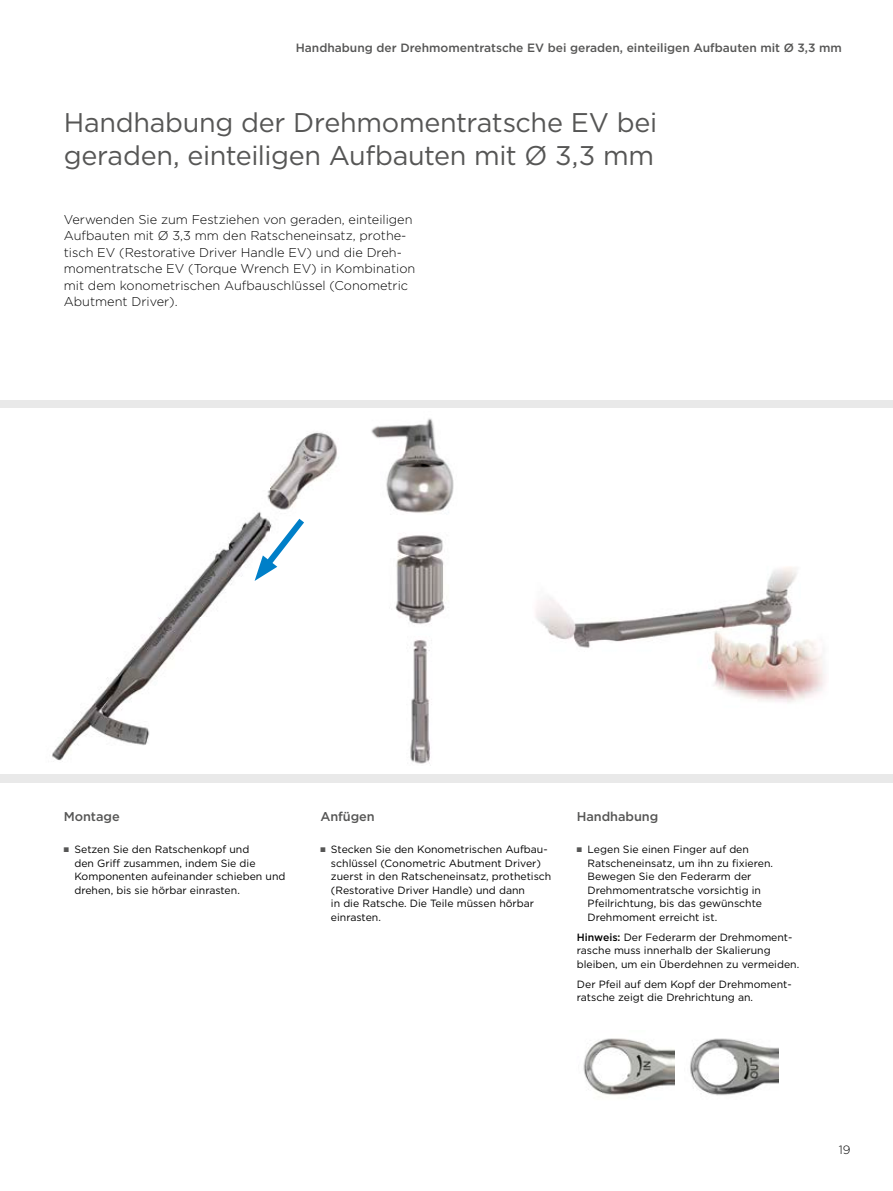
<style>
.page{position:relative;width:893px;height:1191px;background:#fff}
.page>*{position:absolute;margin:0;border:0;box-sizing:border-box;transform-origin:0 0}
.t1{font:27px/33px "Gotham";letter-spacing:-.01em;color:#565655}
.t2{font:300 12.75px/16.5px "Gotham";color:#000}
.t3{font:500 12.75px "Gotham";letter-spacing:-.005em;color:#565655}
.t4{font:500 12px "Gotham";color:#565655}
.t5{font:300 12px "Gotham";color:#000}
.t6{font:10.5px/13.5px "Gotham";color:#000}
.s1{color:#565655}
.s2{font-weight:500}
</style>
<div class="page">
<div style="left:0;top:400px;width:893px;height:382px;background:#e9e9e9"></div>
<div style="left:0;top:408px;width:893px;height:366px;background:#fff"></div>
<img style="left:690px;top:1038px;width:89px;height:58px">
<img style="left:583px;top:1038px;width:92px;height:57px">
<img style="left:536px;top:567px;width:261px;height:135px">
<img style="left:787px;top:622px;width:38px;height:81px">
<img style="left:379px;top:418px;width:75px;height:348px">
<img style="left:52px;top:426px;width:327px;height:335px">
<svg style="left:255px;top:519px;width:49px;height:62px"></svg>
<p class="t4" style="left:296px;top:40px;width:548px">Handhabung der Drehmomentratsche EV bei geraden, einteiligen Aufbauten mit Ø 3,3 mm</p>
<h1 class="t1" style="left:64px;top:106px;width:595px">Handhabung der Drehmomentratsche EV bei geraden, einteiligen Aufbauten mit Ø 3,3 mm</h1>
<p class="t2" style="left:64px;top:211px;width:353px">Verwenden Sie zum Festziehen von geraden, einteiligen Aufbauten mit Ø 3,3 mm den Ratscheneinsatz, prothe&shy;tisch EV (Restorative Driver Handle EV) und die Dreh&shy;momentratsche EV (Torque Wrench EV) in Kombination mit dem konometrischen Aufbauschlüssel (Conometric Abutment Driver).</p>
<p class="t3" style="left:64px;top:807px;width:57px">Montage</p>
<p class="t6" style="left:74px;top:842px;width:213px;text-indent:-11px"><span class="s1">■</span> Setzen Sie den Ratschenkopf und<br>den Griff zusammen, indem Sie die Komponenten aufeinander schieben und drehen, bis sie hörbar einrasten.</p>
<p class="t3" style="left:320px;top:807px;width:56px">Anfügen</p>
<p class="t6" style="left:331px;top:842px;width:222px;text-indent:-11px"><span class="s1">■</span> Stecken Sie den Konometrischen Aufbau&shy;schlü ssel (Conometric Abutment Driver) zuerst in den Ratscheneinsatz, prothetisch (Restorative Driver Handle) und dann<br>in die Ratsche. Die Teile mü ssen hörbar einrasten.</p>
<p class="t3" style="left:577px;top:807px;width:83px">Handhabung</p>
<p class="t6" style="left:587px;top:842px;width:187px;text-indent:-11px"><span class="s1">■</span> Legen Sie einen Finger auf den<br>Ratscheneinsatz, um ihn zu fixieren.<br>Bewegen Sie den Federarm der<br>Drehmomentratsche vorsichtig in<br>Pfeilrichtung, bis das gewünschte<br>Drehmoment erreicht ist.</p>
<p class="t6" style="left:577px;top:930px;width:224px"><span class="s2">Hinweis:</span> Der Federarm der Drehmoment&shy;rasche muss innerhalb der Skalierung bleiben, um ein Überdehnen zu vermeiden.</p>
<p class="t6" style="left:577px;top:977px;width:216px">Der Pfeil auf dem Kopf der Drehmoment&shy;ratsche zeigt die Drehrichtung an.</p>
<p class="t5" style="left:839px;top:1142px;width:13px">19</p>
</div>
